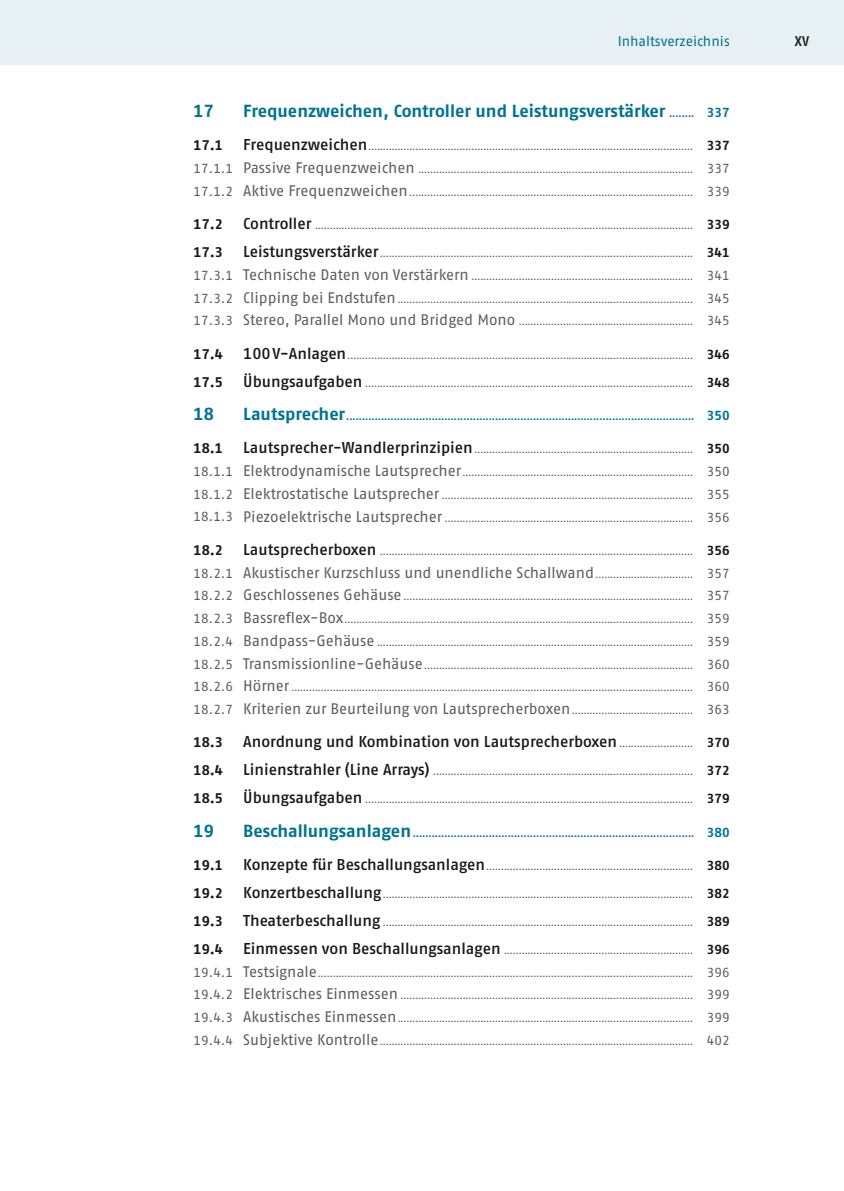
<style>
.page{position:relative;width:844px;height:1191px;background:#fff}
.page>*{position:absolute;margin:0;border:0;box-sizing:border-box;transform-origin:0 0}
.t1{font:700 17.5px "Fago Pro";letter-spacing:-.005em;color:#007491}
.t2{font:600 15.75px "Fago Pro";letter-spacing:-.005em;color:#171818}
.t3{font:15.4px "Fago Pro";letter-spacing:-.005em;color:#5d5d5c}
.t4{font:700 14px "Fago Pro";color:#171818}
.t5{font:14px "Fago Pro";color:#007491}
.t6{font:600 14px "Fago Pro";color:#171818}
.t7{font:13.12px "Fago Pro";color:#007491}
.t8{font:10.5px/22.8px "Fago Pro";color:#5d5d5c;text-align:justify}
.s1{font-weight:400;font-size:13.12px}
.s2{font-size:13.12px}
.s3{font-weight:600;font-size:15.75px;color:#171818}
.s4{font-weight:700;font-size:13.12px;color:#171818}
.s5{font-size:15.4px}
.s6{font-weight:700;font-size:17.5px}
.s7{font-weight:700}
.s8{font-size:10.5px}
.s9{font-weight:400;font-size:10.5px;color:#5d5d5c}
.s10{font-weight:700;font-size:13.12px}
</style>
<div class="page">
<div style="left:0;top:0;width:729px;height:64px;background:#e7f0f4"></div>
<div style="left:729px;top:0;width:114px;height:64px;background:#e7f0f4"></div>
<h3 class="t5" style="left:617px;top:32px;width:113px">Inhaltsverzeichnis</h3>
<h3 class="t6" style="left:794px;top:32px;width:16px">XV</h3>
<h1 class="t1" style="left:193px;top:100px;width:22px">17</h1>
<h1 class="t1" style="left:243px;top:100px;width:488px">Frequenzweichen, Controller und Leistungsverstärker <span class="s1">........</span> <span class="s2">337</span></h1>
<h3 class="t4" style="left:193px;top:137px;width:31px">17.1</h3>
<p class="t8" style="left:193px;top:135px;width:537px;text-indent:50px"><span class="s3">Frequenzweichen</span>.............................................................................................................. <span class="s4">337<br></span><span class="s2">17.1.1</span> <span class="s5">Passive Frequenzweichen</span> ............................................................................................. <span class="s2">337<br>17.1.2</span> <span class="s5">Aktive Frequenzweichen</span> ................................................................................................ <span class="s2">339</span></p>
<h3 class="t4" style="left:193px;top:216px;width:31px">17.2</h3>
<p class="t8" style="left:243px;top:214px;width:488px"><span class="s3">Controller</span> ................................................................................................................................ <span class="s4">339</span></p>
<h3 class="t4" style="left:193px;top:244px;width:31px">17.3</h3>
<p class="t8" style="left:193px;top:242px;width:537px;text-indent:50px"><span class="s3">Leistungsverstärker</span> .......................................................................................................... <span class="s4">341<br></span><span class="s2">17.3.1</span> <span class="s5">Technische Daten von Verstärkern</span> ........................................................................... <span class="s2">341<br>17.3.2</span> <span class="s5">Clipping bei Endstufen</span> .................................................................................................... <span class="s2">345<br>17.3.3</span> <span class="s5">Stereo, Parallel Mono und Bridged Mono</span> ........................................................... <span class="s2">345</span></p>
<h3 class="t4" style="left:193px;top:345px;width:31px">17.4</h3>
<p class="t8" style="left:243px;top:344px;width:488px"><span class="s3">100 V-Anlagen</span>..................................................................................................................... <span class="s4">346</span></p>
<h3 class="t4" style="left:193px;top:373px;width:31px">17.5</h3>
<p class="t8" style="left:243px;top:372px;width:488px"><span class="s3">Übungsaufgaben</span> ............................................................................................................... <span class="s4">348</span></p>
<h1 class="t1" style="left:193px;top:403px;width:22px">18</h1>
<p class="t7" style="left:243px;top:407px;width:488px"><span class="s6">Lautsprecher</span>.............................................................................................................. <span class="s7">350</span></p>
<h3 class="t4" style="left:193px;top:440px;width:31px">18.1</h3>
<p class="t8" style="left:193px;top:438px;width:537px;text-indent:50px"><span class="s3">Lautsprecher-Wandlerprinzipien</span> .......................................................................... <span class="s4">350<br></span><span class="s2">18.1.1</span> <span class="s5">Elektrodynamische Lautsprecher</span>.............................................................................. <span class="s2">350<br>18.1.2</span> <span class="s5">Elektrostatische Lautsprecher</span> ..................................................................................... <span class="s2">355<br>18.1.3</span> <span class="s5">Piezoelektrische Lautsprecher</span> .................................................................................... <span class="s2">356</span></p>
<h3 class="t4" style="left:193px;top:541px;width:31px">18.2</h3>
<p class="t8" style="left:243px;top:539px;width:488px"><span class="s3">Lautsprecherboxen</span> .......................................................................................................... <span class="s4">356</span></p>
<h3 class="t3" style="left:193px;top:563px;width:537px"><span class="s2">18.2.1</span> Akustischer Kurzschluss und unendliche Schallwand<span class="s8">.................................</span> <span class="s2">357</span></h3>
<p class="t8" style="left:193px;top:585px;width:537px"><span class="s2">18.2.2</span> <span class="s5">Geschlossenes Gehäuse</span> .................................................................................................. <span class="s2">357<br>18.2.3</span> <span class="s5">Bassreflex-Box</span>...................................................................................................................... <span class="s2">359<br>18.2.4</span> <span class="s5">Bandpass-Gehäuse</span> ........................................................................................................... <span class="s2">359<br>18.2.5</span> <span class="s5">Transmissionline-Gehäuse</span> ........................................................................................... <span class="s2">360<br>18.2.6</span> <span class="s5">Hörner</span> ........................................................................................................................................ <span class="s2">360</span></p>
<h3 class="t3" style="left:193px;top:699px;width:537px"><span class="s2">18.2.7</span> Kriterien zur Beurteilung von Lautsprecherboxen<span class="s8">.........................................</span> <span class="s2">363</span></h3>
<h3 class="t4" style="left:193px;top:734px;width:31px">18.3</h3>
<h2 class="t2" style="left:243px;top:732px;width:488px">Anordnung und Kombination von Lautsprecherboxen <span class="s9">.........................</span> <span class="s10">370</span></h2>
<h3 class="t4" style="left:193px;top:762px;width:31px">18.4</h3>
<p class="t8" style="left:243px;top:760px;width:488px"><span class="s3">Linienstrahler (Line Arrays)</span> ........................................................................................ <span class="s4">372</span></p>
<h3 class="t4" style="left:193px;top:790px;width:31px">18.5</h3>
<p class="t8" style="left:243px;top:788px;width:488px"><span class="s3">Übungsaufgaben</span> ............................................................................................................... <span class="s4">379</span></p>
<h1 class="t1" style="left:193px;top:820px;width:22px">19</h1>
<p class="t7" style="left:243px;top:824px;width:488px"><span class="s6">Beschallungsanlagen</span> ......................................................................................... <span class="s7">380</span></p>
<h3 class="t4" style="left:193px;top:856px;width:31px">19.1</h3>
<p class="t8" style="left:243px;top:854px;width:488px"><span class="s3">Konzepte für Beschallungsanlagen</span>...................................................................... <span class="s4">380</span></p>
<h3 class="t4" style="left:193px;top:884px;width:31px">19.2</h3>
<p class="t8" style="left:243px;top:882px;width:488px"><span class="s3">Konzertbeschallung</span> ......................................................................................................... <span class="s4">382</span></p>
<h3 class="t4" style="left:193px;top:912px;width:31px">19.3</h3>
<p class="t8" style="left:243px;top:910px;width:488px"><span class="s3">Theaterbeschallung</span> ......................................................................................................... <span class="s4">389</span></p>
<h3 class="t4" style="left:193px;top:940px;width:31px">19.4</h3>
<p class="t8" style="left:193px;top:938px;width:537px;text-indent:50px"><span class="s3">Einmessen von Beschallungsanlagen</span> ................................................................ <span class="s4">396<br></span><span class="s2">19.4.1</span> <span class="s5">Testsignale</span>............................................................................................................................... <span class="s2">396<br>19.4.2</span> <span class="s5">Elektrisches Einmessen</span> ................................................................................................... <span class="s2">399<br>19.4.3</span> <span class="s5">Akustisches Einmessen</span>.................................................................................................... <span class="s2">399<br>19.4.4</span> <span class="s5">Subjektive Kontrolle</span> .......................................................................................................... <span class="s2">402</span></p>
</div>
